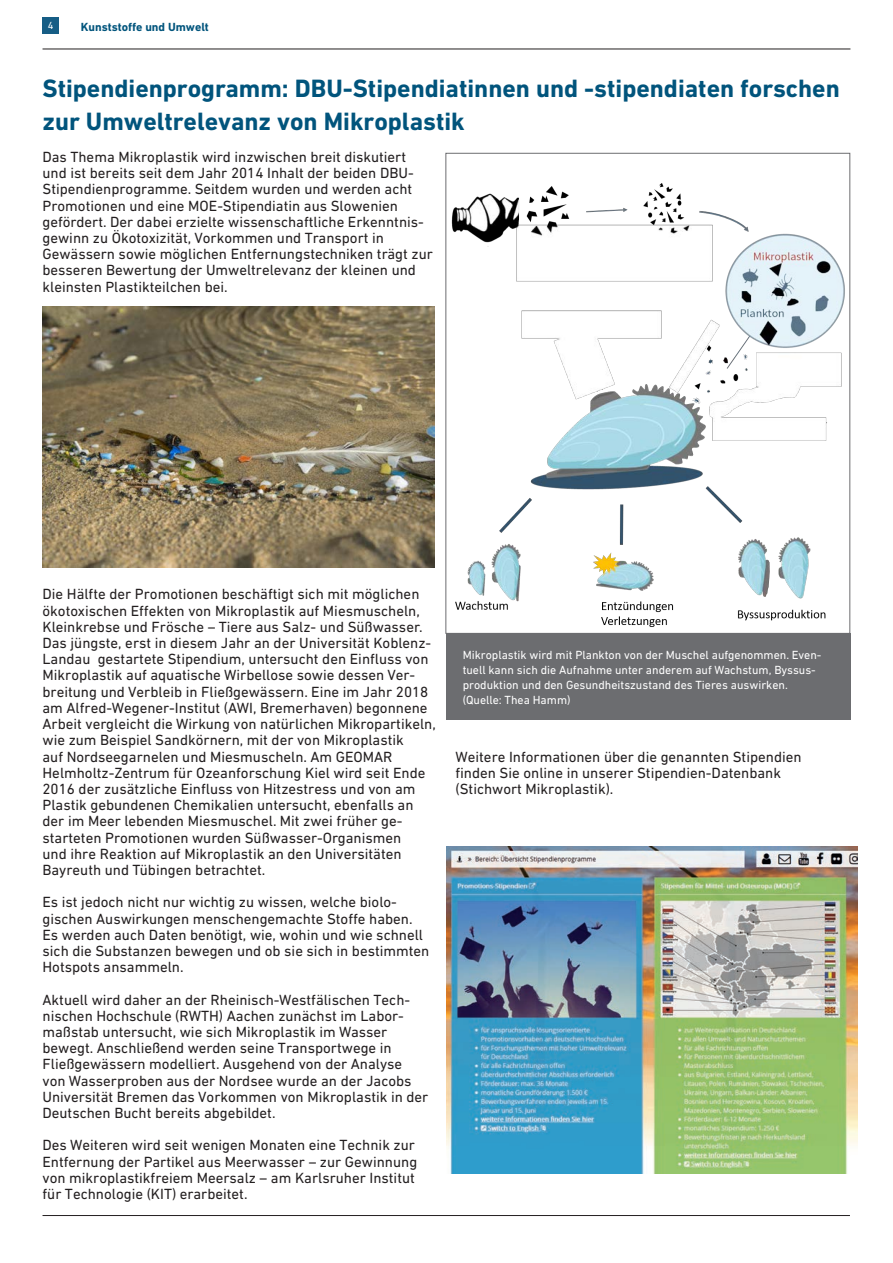
<style>
.page{position:relative;width:893px;height:1263px;background:#fff}
.page>*{position:absolute;margin:0;border:0;box-sizing:border-box;transform-origin:0 0}
.Überschrift_-_blau{font:700 25.5px/32.4px "DIN Next W1 G";color:#01547c}
.DinText{font:15px/16.2px "DIN Next W1 G";color:#231f20}
.Bildunterschrift_wei{font:12px/15px "DIN Next W1 G";color:#fff}
.t1{font:700 12px "DIN Next W1 G";color:#01547c}
.t2{font:10.5px "DIN Next W1 G";color:#fff}
</style>
<div class="page">
<hr style="left:43px;top:49px;width:807px;height:1px;background:#231f20">
<hr style="left:43px;top:1215px;width:807px;height:1px;background:#231f20">
<div style="left:43px;top:17px;width:16px;height:16px;background:#165d85"></div>
<img style="left:43px;top:306px;width:391px;height:261px">
<img style="left:446px;top:846px;width:412px;height:328px">
<img style="left:451px;top:183px;width:394px;height:444px">
<div style="left:446px;top:633px;width:404px;height:86px;background:#6c6d70"></div>
<p class="t2" style="left:48px;top:19px;width:7px">4</p>
<p class="t1" style="left:81px;top:20px;width:130px">Kunststoffe und Umwelt</p>
<p class="Überschrift_-_blau" style="left:43px;top:72px;width:799px">Stipendienprogramm: DBU-Stipendiatinnen und -stipendiaten forschen zur Umweltrelevanz von Mikroplastik</p>
<p class="DinText" style="left:43px;top:149px;width:392px">Das Thema Mikroplastik wird inzwischen breit diskutiert und ist bereits seit dem Jahr 2014 Inhalt der beiden DBU-Stipendienprogramme. Seitdem wurden und werden acht Promotionen und eine MOE-Stipendiatin aus Slowenien gefördert. Der dabei erzielte wissenschaftliche Erkenntnis&shy;gewinn zu Ökotoxizität, Vorkommen und Transport in Gewässern sowie möglichen Entfernungstechniken trägt zur besseren Bewertung der Umweltrelevanz der kleinen und kleinsten Plastikteilchen bei.</p>
<p class="DinText" style="left:43px;top:586px;width:395px">Die Hälfte der Promotionen beschäftigt sich mit möglichen ökotoxischen Effekten von Mikroplastik auf Miesmuscheln, Kleinkrebse und Frösche – Tiere aus Salz- und Süßwasser.<br>Das jüngste, erst in diesem Jahr an der Universität Koblenz-Landau gestartete Stipendium, untersucht den Einfluss von Mikroplastik auf aquatische Wirbellose sowie dessen Ver&shy;breitung und Verbleib in Fließgewässern. Eine im Jahr 2018 am Alfred-Wegener-Institut (AWI, Bremerhaven) begonnene Arbeit vergleicht die Wirkung von natürlichen Mikropartikeln, wie zum Beispiel Sandkörnern, mit der von Mikroplastik<br>auf Nordseegarnelen und Miesmuscheln. Am GEOMAR Helmholtz-Zentrum für Ozeanforschung Kiel wird seit Ende 2016 der zusätzliche Einfluss von Hitzestress und von am Plastik gebundenen Chemikalien untersucht, ebenfalls an der im Meer lebenden Miesmuschel. Mit zwei früher ge&shy;starteten Promotionen wurden Süßwasser-Organismen<br>und ihre Reaktion auf Mikroplastik an den Universitäten Bayreuth und Tübingen betrachtet.</p>
<p class="DinText" style="left:43px;top:894px;width:388px">Es ist jedoch nicht nur wichtig zu wissen, welche biolo&shy;gischen Auswirkungen menschengemachte Stoffe haben.<br>Es werden auch Daten benötigt, wie, wohin und wie schnell sich die Substanzen bewegen und ob sie sich in bestimmten Hotspots ansammeln.</p>
<p class="DinText" style="left:43px;top:991px;width:387px">Aktuell wird daher an der Rheinisch-Westfälischen Tech&shy;nischen Hochschule (RWTH) Aachen zunächst im Labor&shy;maßstab untersucht, wie sich Mikroplastik im Wasser bewegt. Anschließend werden seine Transportwege in Fließgewässern modelliert. Ausgehend von der Analyse von Wasserproben aus der Nordsee wurde an der Jacobs Universität Bremen das Vorkommen von Mikroplastik in der Deutschen Bucht bereits abgebildet.</p>
<p class="DinText" style="left:43px;top:1137px;width:376px">Des Weiteren wird seit wenigen Monaten eine Technik zur Entfernung der Partikel aus Meerwasser – zur Gewinnung von mikroplastikfreiem Meersalz – am Karlsruher Institut für Technologie (KIT) erarbeitet.</p>
<p class="Bildunterschrift_wei" style="left:463px;top:647px;width:360px">Mikroplastik wird mit Plankton von der Muschel aufgenommen. Even&shy;tuell kann sich die Aufnahme unter anderem auf Wachstum, Byssus&shy;produktion und den Gesundheitszustand des Tieres auswirken. (Quelle: Thea Hamm)</p>
<p class="DinText" style="left:455px;top:748px;width:348px">Weitere Informationen über die genannten Stipendien finden Sie online in unserer Stipendien-Datenbank (Stichwort Mikroplastik).</p>
</div>
